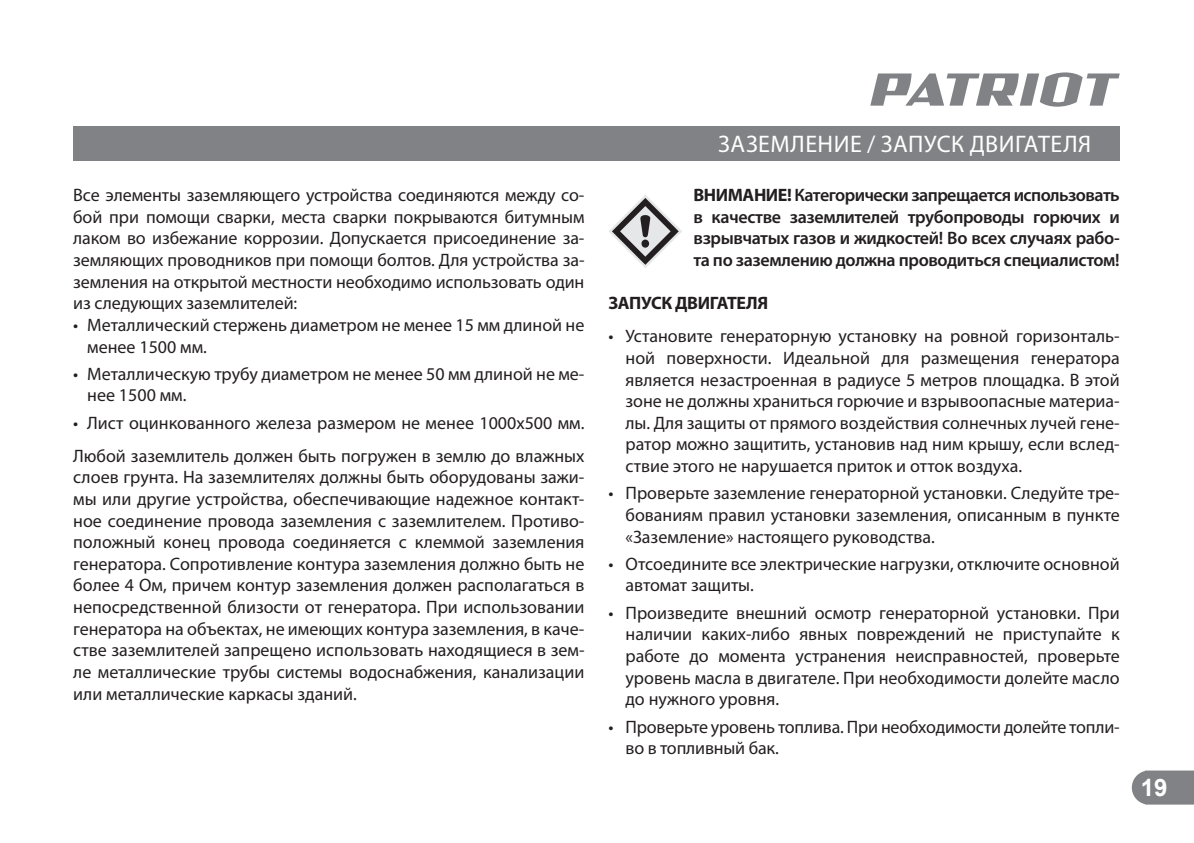
<style>
.page{position:relative;width:1194px;height:843px;background:#fff}
.page>*{position:absolute;margin:0;border:0;box-sizing:border-box;transform-origin:0 0}
.t1{font:24px "Myriad Pro";letter-spacing:.02em;color:#fff}
.t2{font:700 24px "Arial";color:#fff}
.t3{font:18px/21.6px "Myriad Pro";color:#231f20;text-align:justify}
.t4{font:600 18px/21.6px "Myriad Pro";letter-spacing:-.02em;color:#231f20;text-align:justify}
.t5{font:700 18px "Myriad Pro";letter-spacing:-.02em;color:#231f20}
.s1{font-weight:700}
</style>
<div class="page">
<svg style="left:1132px;top:770px;width:62px;height:34px;background:#888a8d"></svg>
<svg style="left:870px;top:72px;width:250px;height:35px"></svg>
<div style="left:73px;top:126px;width:1047px;height:34px;background:#808285"></div>
<svg style="left:609px;top:195px;width:73px;height:73px"></svg>
<p class="t3" style="left:73px;top:185px;width:513px">Все элементы заземляющего устройства соединяются между со&shy;бой при помощи сварки, места сварки покрываются битумным лаком во избежание коррозии. Допускается присоединение за&shy;земляющих проводников при помощи болтов. Для устройства за&shy;земления на открытой местности необходимо использовать один из следующих заземлителей:</p>
<p class="t3" style="left:87px;top:314px;width:499px;text-indent:-14px">• Металлический стержень диаметром не менее 15 мм длиной не менее 1500 мм.</p>
<p class="t3" style="left:87px;top:363px;width:499px;text-indent:-14px">• Металлическую трубу диаметром не менее 50 мм длиной не ме&shy;нее 1500 мм.</p>
<p class="t3" style="left:73px;top:406px;width:513px;line-height:33px">• Лист оцинкованного железа размером не менее 1000х500 мм.<br>Любой заземлитель должен быть погружен в землю до влажных</p>
<p class="t3" style="left:73px;top:467px;width:513px">слоев грунта. На заземлителях должны быть оборудованы зажи&shy;мы или другие устройства, обеспечивающие надежное контакт&shy;ное соединение провода заземления с заземлителем. Противо&shy;положный конец провода соединяется с клеммой заземления генератора. Сопротивление контура заземления должно быть не более 4 Ом, причем контур заземления должен располагаться в непосредственной близости от генератора. При использовании генератора на объектах, не имеющих контура заземления, в каче&shy;стве заземлителей запрещено использовать находящиеся в зем&shy;ле металлические трубы системы водоснабжения, канализации или металлические каркасы зданий.</p>
<h1 class="t1" style="left:718px;top:133px;width:374px">ЗАЗЕМЛЕНИЕ / ЗАПУСК ДВИГАТЕЛЯ</h1>
<p class="t4" style="left:694px;top:186px;width:428px"><span class="s1">ВНИМАНИЕ!</span> Категорически запрещается использовать в качестве заземлителей трубопроводы горючих и взрывчатых газов и жидкостей! Во всех случаях рабо&shy;та по заземлению должна проводиться специалистом!</p>
<p class="t5" style="left:609px;top:294px;width:161px">ЗАПУСК ДВИГАТЕЛЯ</p>
<p class="t3" style="left:626px;top:326px;width:496px;text-indent:-17px">• Установите генераторную установку на ровной горизонталь&shy;ной поверхности. Идеальной для размещения генератора является незастроенная в радиусе 5 метров площадка. В этой зоне не должны храниться горючие и взрывоопасные материа&shy;лы. Для защиты от прямого воздействия солнечных лучей гене&shy;ратор можно защитить, установив над ним крышу, если вслед&shy;ствие этого не нарушается приток и отток воздуха.</p>
<p class="t3" style="left:626px;top:483px;width:496px;text-indent:-17px">• Проверьте заземление генераторной установки. Следуйте тре&shy;бованиям правил установки заземления, описанным в пункте «Заземление» настоящего руководства.</p>
<p class="t3" style="left:626px;top:553px;width:496px;text-indent:-17px">• Отсоедините все электрические нагрузки, отключите основной автомат защиты.</p>
<p class="t3" style="left:626px;top:602px;width:496px;text-indent:-17px">• Произведите внешний осмотр генераторной установки. При наличии каких-либо явных повреждений не приступайте к работе до момента устранения неисправностей, проверьте уровень масла в двигателе. При необходимости долейте масло до нужного уровня.</p>
<p class="t3" style="left:626px;top:716px;width:496px;text-indent:-17px">• Проверьте уровень топлива. При необходимости долейте топли&shy;во в топливный бак.</p>
<h1 class="t2" style="left:1141px;top:773px;width:28px">19</h1>
</div>
